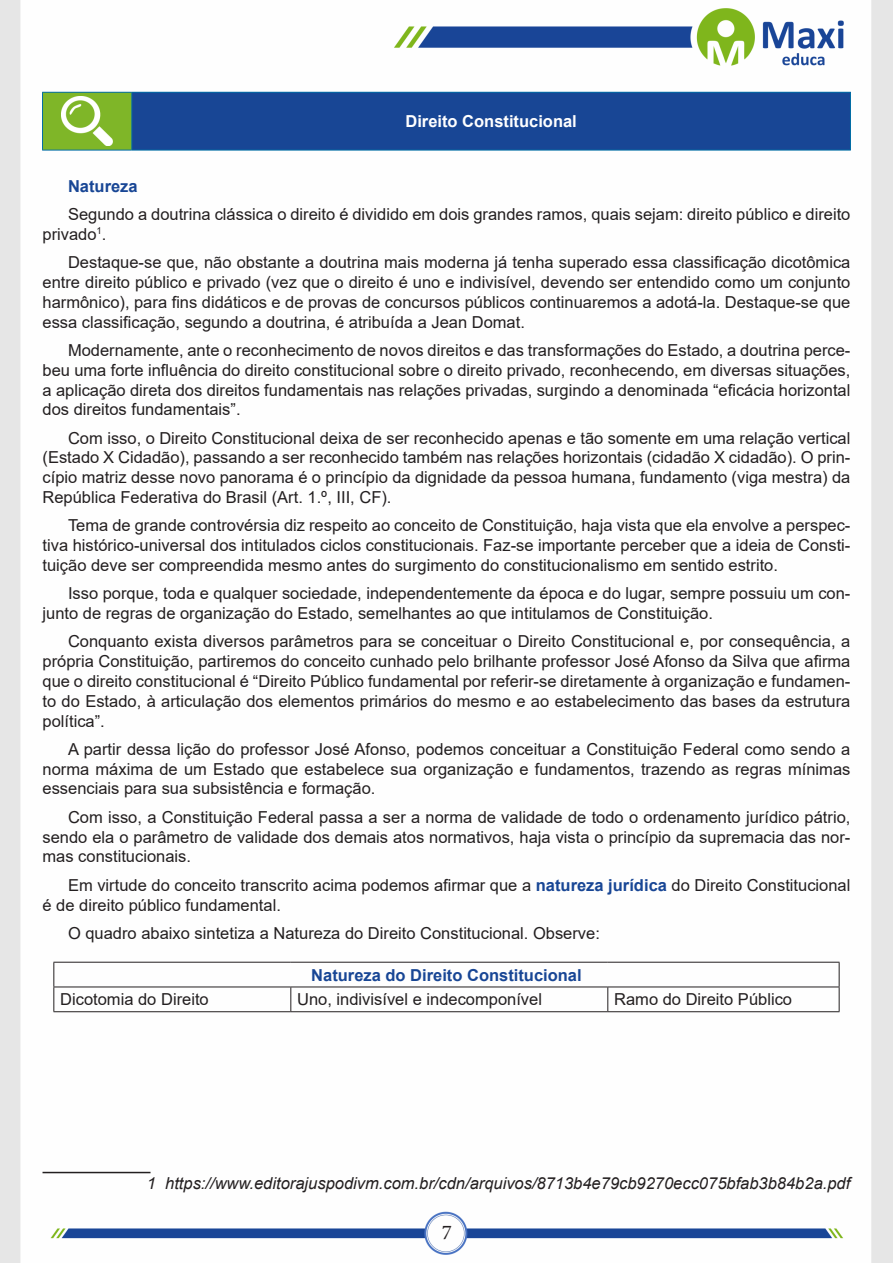
<style>
.page{position:relative;width:893px;height:1263px;background:#fff}
.page>*{position:absolute;margin:0;border:0;box-sizing:border-box;transform-origin:0 0}
.t1{font:21px "Minion Pro";color:#231f20}
.INDICE{font:16.5px/19.8px "Arial";color:#231f20;text-align:justify}
.FONT_REF{font:italic 16.5px "Arial";color:#231f20}
.t2{font:700 16.5px "Arial";color:#184695}
.CENTRALIZAR{font:700 16.5px "Arial";color:#fff}
.s1{font-weight:700;color:#184695}
</style>
<div class="page">
<img style="left:0;top:0;width:893px;height:1263px">
<div style="left:43px;top:92px;width:89px;height:58px;background:#7fb628"></div>
<div style="left:132px;top:92px;width:718px;height:58px;background:#184695"></div>
<hr style="left:42px;top:92px;width:90px;height:1px;background:#036ea6">
<hr style="left:42px;top:93px;width:1px;height:57px;background:#036ea6">
<hr style="left:42px;top:150px;width:90px;height:1px;background:#036ea6">
<hr style="left:132px;top:92px;width:719px;height:1px;background:#036ea6">
<hr style="left:131px;top:93px;width:1px;height:57px;background:#036ea6">
<hr style="left:850px;top:93px;width:1px;height:57px;background:#036ea6">
<hr style="left:132px;top:150px;width:719px;height:1px;background:#036ea6">
<img style="left:62px;top:97px;width:50px;height:49px">
<hr style="left:53px;top:962px;width:238px;height:1px;background:#231f20">
<hr style="left:291px;top:962px;width:317px;height:1px;background:#231f20">
<hr style="left:608px;top:962px;width:231px;height:1px;background:#231f20">
<svg style="left:53px;top:962px;width:1px;height:49px"></svg>
<hr style="left:53px;top:986px;width:238px;height:1px;background:#231f20">
<hr style="left:53px;top:1011px;width:238px;height:1px;background:#231f20">
<svg style="left:290px;top:987px;width:1px;height:24px"></svg>
<hr style="left:291px;top:986px;width:317px;height:1px;background:#231f20">
<hr style="left:291px;top:1011px;width:317px;height:1px;background:#231f20">
<svg style="left:607px;top:987px;width:1px;height:24px"></svg>
<svg style="left:839px;top:962px;width:1px;height:49px"></svg>
<hr style="left:608px;top:986px;width:231px;height:1px;background:#231f20">
<hr style="left:608px;top:1011px;width:231px;height:1px;background:#231f20">
<hr style="left:43px;top:1172px;width:108px;height:1px;background:#231f20">
<p class="CENTRALIZAR" style="left:405px;top:110px;width:173px">Direito Constitucional</p>
<p class="t2" style="left:68px;top:174px;width:71px">Natureza</p>
<p class="INDICE" style="left:43px;top:204px;width:809px;text-indent:26px">Segundo a doutrina clássica o direito é dividido em dois grandes ramos, quais sejam: direito público e direito privado<sup>1</sup>.</p>
<p class="INDICE" style="left:43px;top:252px;width:809px;text-indent:26px">Destaque-se que, não obstante a doutrina mais moderna já tenha superado essa classificação dicotômica entre direito público e privado (vez que o direito é uno e indivisível, devendo ser entendido como um conjunto harmônico), para fins didáticos e de provas de concursos públicos continuaremos a adotá-la. Destaque-se que essa classificação, segundo a doutrina, é atribuída a Jean Domat.</p>
<p class="INDICE" style="left:43px;top:340px;width:809px;text-indent:26px">Modernamente, ante o reconhecimento de novos direitos e das transformações do Estado, a doutrina perce&shy;beu uma forte influência do direito constitucional sobre o direito privado, reconhecendo, em diversas situações, a aplicação direta dos direitos fundamentais nas relações privadas, surgindo a denominada “eficácia horizontal dos direitos fundamentais”.</p>
<p class="INDICE" style="left:43px;top:428px;width:809px;text-indent:26px">Com isso, o Direito Constitucional deixa de ser reconhecido apenas e tão somente em uma relação vertical (Estado X Cidadão), passando a ser reconhecido também nas relações horizontais (cidadão X cidadão). O prin&shy;cípio matriz desse novo panorama é o princípio da dignidade da pessoa humana, fundamento (viga mestra) da República Federativa do Brasil (Art. 1.º, III, CF).</p>
<p class="INDICE" style="left:43px;top:515px;width:809px;text-indent:26px">Tema de grande controvérsia diz respeito ao conceito de Constituição, haja vista que ela envolve a perspec&shy;tiva histórico-universal dos intitulados ciclos constitucionais. Faz-se importante perceber que a ideia de Consti&shy;tuição deve ser compreendida mesmo antes do surgimento do constitucionalismo em sentido estrito.</p>
<p class="INDICE" style="left:43px;top:583px;width:809px;text-indent:26px">Isso porque, toda e qualquer sociedade, independentemente da época e do lugar, sempre possuiu um con&shy;junto de regras de organização do Estado, semelhantes ao que intitulamos de Constituição.</p>
<p class="INDICE" style="left:43px;top:631px;width:809px;text-indent:26px">Conquanto exista diversos parâmetros para se conceituar o Direito Constitucional e, por consequência, a própria Constituição, partiremos do conceito cunhado pelo brilhante professor José Afonso da Silva que afirma que o direito constitucional é “Direito Público fundamental por referir-se diretamente à organização e fundamen&shy;to do Estado, à articulação dos elementos primários do mesmo e ao estabelecimento das bases da estrutura política”.</p>
<p class="INDICE" style="left:43px;top:739px;width:809px;text-indent:26px">A partir dessa lição do professor José Afonso, podemos conceituar a Constituição Federal como sendo a norma máxima de um Estado que estabelece sua organização e fundamentos, trazendo as regras mínimas essenciais para sua subsistência e formação.</p>
<p class="INDICE" style="left:43px;top:807px;width:809px;text-indent:26px">Com isso, a Constituição Federal passa a ser a norma de validade de todo o ordenamento jurídico pátrio, sendo ela o parâmetro de validade dos demais atos normativos, haja vista o princípio da supremacia das nor&shy;mas constitucionais.</p>
<p class="INDICE" style="left:43px;top:875px;width:809px;text-indent:26px">Em virtude do conceito transcrito acima podemos afirmar que a <span class="s1">natureza jurídica</span> do Direito Constitucional é de direito público fundamental.</p>
<p class="INDICE" style="left:68px;top:923px;width:533px">O quadro abaixo sintetiza a Natureza do Direito Constitucional. Observe:</p>
<p class="t2" style="left:311px;top:963px;width:272px">Natureza do Direito Constitucional</p>
<p class="INDICE" style="left:60px;top:989px;width:150px">Dicotomia do Direito</p>
<p class="INDICE" style="left:297px;top:989px;width:246px">Uno, indivisível e indecomponível</p>
<p class="INDICE" style="left:614px;top:989px;width:179px">Ramo do Direito Público</p>
<p class="FONT_REF" style="left:147px;top:1172px;width:705px">1 https://www.editorajuspodivm.com.br/cdn/arquivos/8713b4e79cb9270ecc075bfab3b84b2a.pdf</p>
<p class="t1" style="left:442px;top:1218px;width:12px">7</p>
</div>
